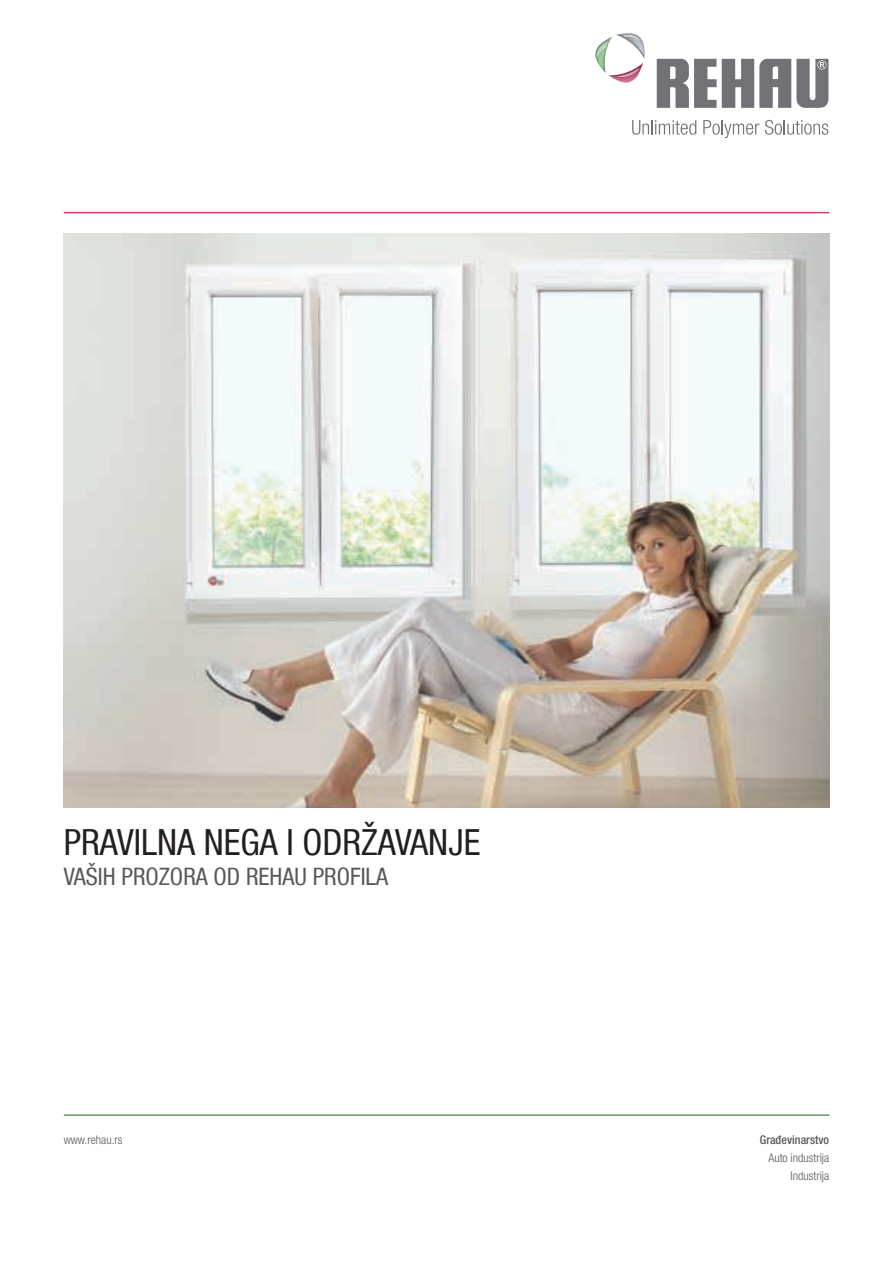
<style>
.page{position:relative;width:893px;height:1263px;background:#fff}
.page>*{position:absolute;margin:0;border:0;box-sizing:border-box;transform-origin:0 0}
.t1{font:condensed 36px "Helvetica Neue LT Com";color:#231f20}
.t2{font:condensed 24px "Helvetica Neue LT Com";color:#57585a}
.t3{font:300 condensed 12px/18px "Helvetica Neue LT Com";color:#57585a;text-align:right}
.t4{font:500 condensed 12px "Helvetica Neue LT Com";color:#57585a}
</style>
<div class="page">
<hr style="left:64px;top:212px;width:765px;height:1px;background:#d13c76">
<hr style="left:64px;top:1114px;width:765px;height:2px;background:#689666">
<img style="left:64px;top:234px;width:765px;height:574px">
<svg style="left:632px;top:120px;width:64px;height:15px"></svg>
<svg style="left:703px;top:120px;width:56px;height:18px"></svg>
<svg style="left:765px;top:120px;width:63px;height:15px"></svg>
<svg style="left:657px;top:59px;width:171px;height:49px"></svg>
<svg style="left:595px;top:33px;width:49px;height:50px"></svg>
<img style="left:597px;top:41px;width:10px;height:16px">
<img style="left:616px;top:68px;width:23px;height:9px">
<img style="left:623px;top:35px;width:17px;height:5px">
<h1 class="t1" style="left:64px;top:821px;width:418px">PRAVILNA NEGA I ODRžAVANJE</h1>
<h2 class="t2" style="left:64px;top:862px;width:326px">VAšIH PROZORA OD REHAU PROFILA</h2>
<p class="t3" style="left:64px;top:1131px;width:60px">www.rehau.rs</p>
<p class="t4" style="left:760px;top:1132px;width:71px">Građevinarstvo</p>
<p class="t3" style="left:768px;top:1149px;width:62px">Auto industrija<br>Industrija</p>
</div>
